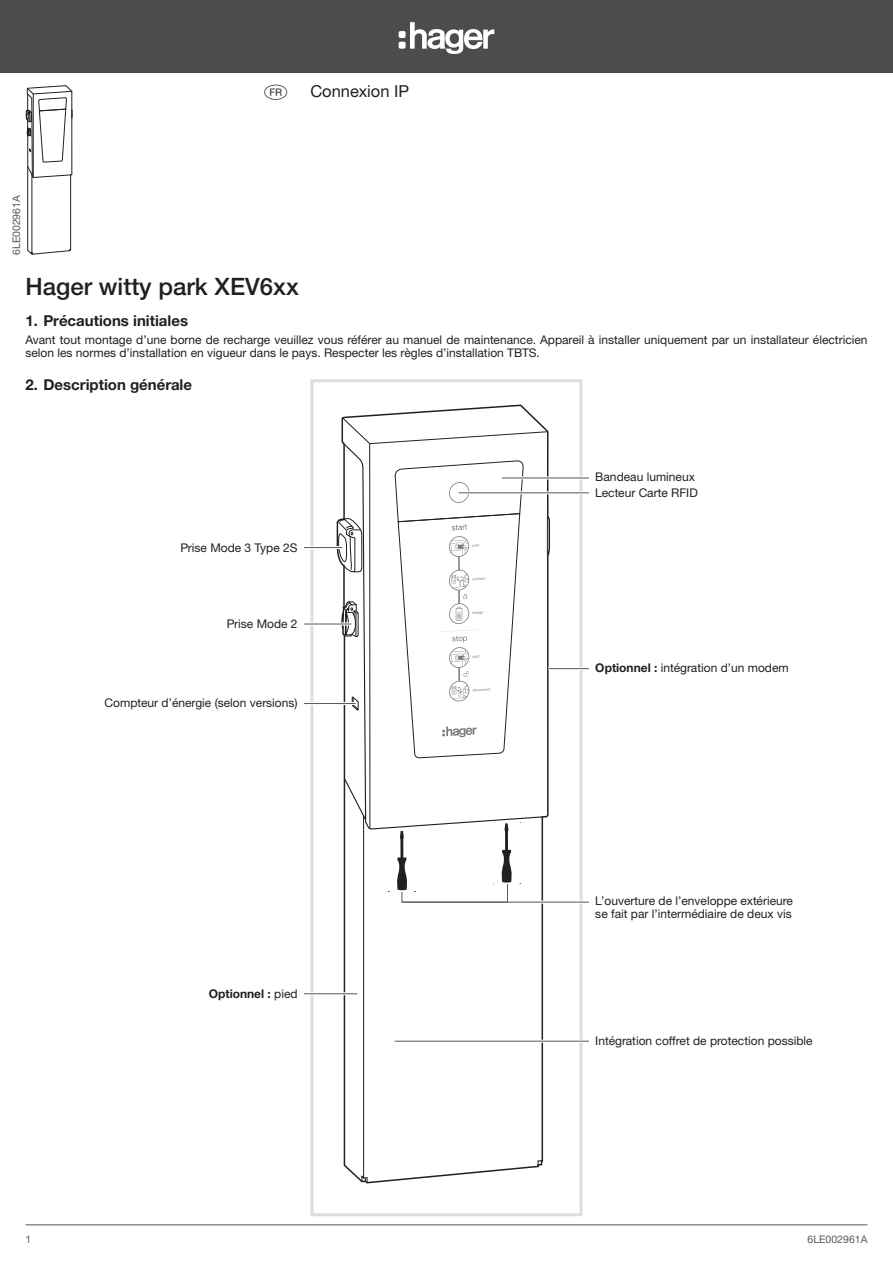
<style>
.page{position:relative;width:893px;height:1263px;background:#fff}
.page>*{position:absolute;margin:0;border:0;box-sizing:border-box;transform-origin:0 0}
.t1{font:500 24px "Helvetica Neue LTW1 G";color:#231f20}
.t2{font:16.5px "Helvetica Neue LTW1 G";color:#231f20}
.t3{font:16.5px "Hager Langues";color:#231f20}
.t4{font:700 15px "Helvetica Neue LTW1 G";color:#231f20}
.t5{font:12px/12.8px "Helvetica Neue LTW1 G";color:#231f20}
.t6{font:700 12px "Helvetica Neue LTW1 G";color:#231f20}
.t7{font:10.5px "Helvetica Neue LTW1 G";color:#57585a}
.s1{font-weight:400}
.s2{font-weight:700}
</style>
<div class="page">
<svg style="left:310px;top:379px;width:273px;height:837px"></svg>
<hr style="left:304px;top:546px;width:38px;height:3px;background:#fff">
<hr style="left:304px;top:622px;width:47px;height:3px;background:#fff">
<hr style="left:304px;top:702px;width:51px;height:3px;background:#fff">
<hr style="left:304px;top:992px;width:53px;height:3px;background:#fff">
<hr style="left:26px;top:1224px;width:841px;height:1px;background:#57585a">
<div style="left:0;top:0;width:893px;height:72px;background:#4b4c4d"></div>
<svg style="left:399px;top:22px;width:95px;height:32px"></svg>
<svg style="left:26px;top:85px;width:47px;height:170px"></svg>
<hr style="left:304px;top:547px;width:38px;height:1px;background:#57585a">
<hr style="left:304px;top:624px;width:47px;height:1px;background:#57585a">
<hr style="left:304px;top:703px;width:51px;height:1px;background:#57585a">
<hr style="left:304px;top:993px;width:53px;height:1px;background:#57585a">
<svg style="left:338px;top:417px;width:251px;height:766px"></svg>
<p class="t7" style="left:10px;top:255px;width:62px;rotate:-90deg">6LE002961A</p>
<h2 class="t3" style="left:264px;top:85px;width:26px">a</h2>
<h2 class="t2" style="left:310px;top:81px;width:100px">Connexion IP</h2>
<h1 class="t1" style="left:26px;top:272px;width:275px">Hager witty park XEV6xx</h1>
<p class="t4" style="left:26px;top:312px;width:164px">1. Précautions initiales</p>
<p class="t5" style="left:26px;top:334px;width:843px">Avant tout montage d’une borne de recharge veuillez vous référer au manuel de maintenance. Appareil à installer uniquement par un installateur électricien selon les normes d’installation en vigueur dans le pays. Respecter les règles d’installation TBTS.</p>
<p class="t4" style="left:26px;top:375px;width:168px">2. Description générale</p>
<p class="t5" style="left:180px;top:541px;width:119px">Prise Mode 3 Type 2S</p>
<p class="t5" style="left:227px;top:617px;width:72px">Prise Mode 2</p>
<p class="t5" style="left:105px;top:696px;width:194px">Compteur d’énergie (selon versions)</p>
<p class="t7" style="left:26px;top:1232px;width:7px">1</p>
<p class="t6" style="left:209px;top:986px;width:90px">Optionnel : <span class="s1">pied</span></p>
<p class="t5" style="left:595px;top:469px;width:104px;line-height:15.5px">Bandeau lumineux<br>Lecteur Carte RFID</p>
<p class="t5" style="left:595px;top:661px;width:195px"><span class="s2">Optionnel :</span> intégration d’un modem</p>
<p class="t5" style="left:595px;top:895px;width:199px">L’ouverture de l’enveloppe extérieure se fait par l’intermédiaire de deux vis</p>
<p class="t5" style="left:595px;top:1034px;width:219px">Intégration coffret de protection possible</p>
<p class="t7" style="left:807px;top:1232px;width:61px">6LE002961A</p>
</div>
